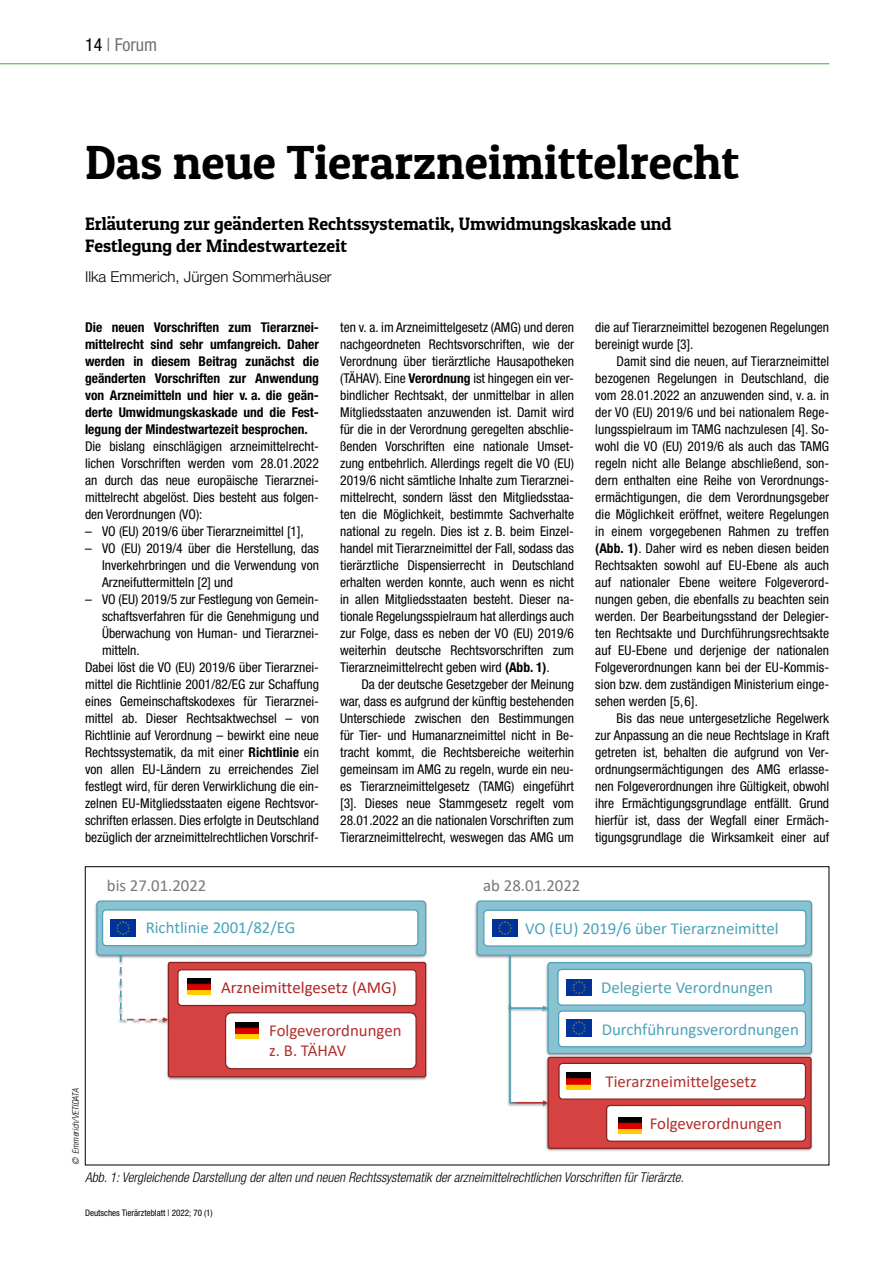
<style>
.page{position:relative;width:893px;height:1263px;background:#fff}
.page>*{position:absolute;margin:0;border:0;box-sizing:border-box;transform-origin:0 0}
.t1{font:48px "Patua One";color:#000}
.t2{font:18px/21.8px "Patua One";color:#000}
.t3{font:condensed 18px "Helvetica Neue LT Std";color:#6c757a}
.t4{font:16.8px "Calibri";color:#4ca2b9}
.t5{font:16.8px/20.1px "Calibri";color:#b02f2c}
.t6{font:16.8px "Calibri";color:#77787b}
.t7{font:16.8px "Calibri";color:#ad2525}
.t8{font:300 15px "Helvetica Neue LT Std";color:#000}
.t9{font:condensed 13.5px/17px "Helvetica Neue LT Std";color:#000;text-align:justify}
.t10{font:700 condensed 13.5px/17px "Helvetica Neue LT Std";color:#000;text-align:justify}
.t11{font:italic 300 condensed 13.5px "Helvetica Neue LT Std";color:#000}
.t12{font:condensed 9px "Helvetica Neue LT Std";color:#000}
.t13{font:italic 300 condensed 9px "Helvetica Neue LT Std";color:#000}
.s1{color:#000}
.s2{font-weight:700}
</style>
<div class="page">
<hr style="left:0;top:63px;width:829px;height:1px;background:#3da545">
<img style="left:95px;top:901px;width:332px;height:58px">
<div style="left:96px;top:900px;width:330px;height:56px;background:#8ac2d1;border:1px solid #4ca2b9;border-radius:3px"></div>
<img style="left:167px;top:961px;width:261px;height:120px">
<div style="left:168px;top:962px;width:258px;height:115px;background:#d64242;border:1px solid #842321;border-radius:2px"></div>
<div style="left:102px;top:909px;width:316px;height:37px;background:#fff;border:1px solid #4ca2b9;border-radius:4px"></div>
<div style="left:177px;top:969px;width:240px;height:37px;background:#fff;border:1px solid #842321;border-radius:4px"></div>
<div style="left:225px;top:1012px;width:192px;height:57px;background:#fff;border:1px solid #842321;border-radius:6px"></div>
<img style="left:110px;top:919px;width:25px;height:17px">
<img style="left:187px;top:978px;width:24px;height:17px">
<img style="left:117px;top:954px;width:59px;height:74px">
<svg style="left:120px;top:955px;width:48px;height:67px"></svg>
<img style="left:475px;top:902px;width:338px;height:57px">
<div style="left:477px;top:900px;width:335px;height:56px;background:#8ac2d1;border:1px solid #4ca2b9;border-radius:3px"></div>
<div style="left:483px;top:910px;width:323px;height:37px;background:#fff;border:1px solid #4ca2b9;border-radius:4px"></div>
<img style="left:492px;top:920px;width:25px;height:16px">
<div style="left:547px;top:962px;width:265px;height:92px;background:#8ac2d1;border:1px solid #4ca2b9;border-radius:3px"></div>
<div style="left:557px;top:969px;width:248px;height:37px;background:#fff;border:1px solid #4ca2b9;border-radius:4px"></div>
<div style="left:558px;top:1010px;width:248px;height:37px;background:#fff;border:1px solid #4ca2b9;border-radius:4px"></div>
<img style="left:567px;top:979px;width:25px;height:17px">
<img style="left:567px;top:1020px;width:25px;height:16px">
<img style="left:546px;top:1055px;width:267px;height:96px">
<div style="left:547px;top:1057px;width:265px;height:92px;background:#d64242;border:1px solid #842321;border-radius:2px"></div>
<div style="left:558px;top:1063px;width:248px;height:37px;background:#fff;border:1px solid #842321;border-radius:4px"></div>
<img style="left:567px;top:1073px;width:23px;height:16px">
<div style="left:606px;top:1105px;width:200px;height:37px;background:#fff;border:1px solid #842321;border-radius:4px"></div>
<img style="left:619px;top:1117px;width:23px;height:17px">
<img style="left:506px;top:954px;width:49px;height:50px">
<img style="left:507px;top:1004px;width:48px;height:107px">
<svg style="left:509px;top:956px;width:39px;height:149px"></svg>
<img style="left:236px;top:1022px;width:23px;height:17px">
<h2 class="t3" style="left:85px;top:34px;width:74px"><span class="s1">14</span> | Forum</h2>
<h1 class="t1" style="left:85px;top:132px;width:656px">Das neue Tierarzneimittelrecht</h1>
<h2 class="t2" style="left:85px;top:213px;width:588px">Erläuterung zur geänderten Rechtssystematik, Umwidmungskaskade und<br>Festlegung der Mindestwartezeit</h2>
<p class="t8" style="left:85px;top:267px;width:248px">Ilka Emmerich, Jürgen Sommerhäuser</p>
<p class="t10" style="left:85px;top:318px;width:235px">Die neuen Vorschriften zum Tierarznei&shy;mittelrecht sind sehr umfangreich. Daher werden in diesem Beitrag zunächst die geänderten Vorschriften zur Anwendung von Arzneimitteln und hier v. a. die geän&shy;derte Umwidmungskaskade und die Fest&shy;legung der Mindestwartezeit besprochen.</p>
<p class="t9" style="left:85px;top:437px;width:235px">Die bislang einschlägigen arzneimittelrecht&shy;lichen Vorschriften werden vom 28.01.2022 an durch das neue europäische Tierarznei&shy;mittelrecht abgelöst. Dies besteht aus folgen&shy;den Verordnungen (VO):</p>
<p class="t9" style="left:85px;top:522px;width:220px">– VO (EU) 2019/6 über Tierarzneimittel [1],</p>
<p class="t9" style="left:102px;top:539px;width:218px;text-indent:-17px">– VO (EU) 2019/4 über die Herstellung, das Inverkehrbringen und die Verwendung von Arzneifuttermitteln [2] und</p>
<p class="t9" style="left:85px;top:590px;width:235px">– VO (EU) 2019/5 zur Festlegung von Gemein-</p>
<p class="t9" style="left:102px;top:607px;width:218px">schaftsverfahren für die Genehmigung und</p>
<p class="t9" style="left:102px;top:625px;width:218px">Überwachung von Human- und Tierarznei-</p>
<p class="t9" style="left:102px;top:642px;width:39px">mitteln.</p>
<p class="t9" style="left:85px;top:659px;width:235px">Dabei löst die VO (EU) 2019/6 über Tierarznei-</p>
<p class="t9" style="left:85px;top:676px;width:235px">mittel die Richtlinie 2001/82/EG zur Schaffung</p>
<p class="t9" style="left:85px;top:693px;width:235px">eines Gemeinschaftskodexes für Tierarznei-</p>
<p class="t9" style="left:85px;top:710px;width:235px">mittel ab. Dieser Rechtsaktwechsel – von</p>
<p class="t9" style="left:85px;top:727px;width:235px">Richtlinie auf Verordnung – bewirkt eine neue</p>
<p class="t9" style="left:85px;top:744px;width:235px">Rechtssystematik, da mit einer <span class="s2">Richtlinie</span> ein</p>
<p class="t9" style="left:85px;top:761px;width:235px">von allen EU-Ländern zu erreichendes Ziel</p>
<p class="t9" style="left:85px;top:778px;width:235px">festlegt wird, für deren Verwirklichung die ein-</p>
<p class="t9" style="left:85px;top:795px;width:235px">zelnen EU-Mitgliedsstaaten eigene Rechtsvor-</p>
<p class="t9" style="left:85px;top:812px;width:235px">schriften erlassen. Dies erfolgte in Deutschland</p>
<p class="t9" style="left:85px;top:829px;width:235px">bezüglich der arzneimittelrechtlichen Vorschrif-</p>
<p class="t9" style="left:340px;top:318px;width:235px">ten v. a. im Arzneimittelgesetz (AMG) und deren nachgeordneten Rechtsvorschriften, wie der Verordnung über tierärztliche Hausapotheken (TÄHAV). Eine <span class="s2">Verordnung</span> ist hingegen ein ver&shy;bindlicher Rechtsakt, der unmittelbar in allen Mitgliedsstaaten anzuwenden ist. Damit wird für die in der Verordnung geregelten abschlie&shy;ßenden Vorschriften eine nationale Umset&shy;zung entbehrlich. Allerdings regelt die VO (EU)<br>2019/6 nicht sämtliche Inhalte zum Tierarznei&shy;mittelrecht, sondern lässt den Mitgliedsstaa&shy;ten die Möglichkeit, bestimmte Sachverhalte national zu regeln. Dies ist z. B. beim Einzel&shy;handel mit Tierarzneimittel der Fall, sodass das tierärztliche Dispensierrecht in Deutschland erhalten werden konnte, auch wenn es nicht in allen Mitgliedsstaaten besteht. Dieser na&shy;tionale Regelungsspielraum hat allerdings auch zur Folge, dass es neben der VO (EU) 2019/6 weiterhin deutsche Rechtsvorschriften zum Tierarzneimittelrecht geben wird <span class="s2">(Abb. 1)</span>.</p>
<p class="t9" style="left:340px;top:676px;width:235px;text-indent:21px">Da der deutsche Gesetzgeber der Meinung war, dass es aufgrund der künftig bestehenden Unterschiede zwischen den Bestimmungen für Tier- und Humanarzneimittel nicht in Be&shy;tracht kommt, die Rechtsbereiche weiterhin gemeinsam im AMG zu regeln, wurde ein neu&shy;es Tierarzneimittelgesetz (TAMG) eingeführt [3]. Dieses neue Stammgesetz regelt vom 28.01.2022 an die nationalen Vorschriften zum Tierarzneimittelrecht, weswegen das AMG um</p>
<p class="t9" style="left:595px;top:318px;width:235px">die auf Tierarzneimittel bezogenen Regelungen bereinigt wurde [3].</p>
<p class="t9" style="left:595px;top:352px;width:235px;text-indent:21px">Damit sind die neuen, auf Tierarzneimittel bezogenen Regelungen in Deutschland, die vom 28.01.2022 an anzuwenden sind, v. a. in der VO (EU) 2019/6 und bei nationalem Rege&shy;lungsspielraum im TAMG nachzulesen [4]. So&shy;wohl die VO (EU) 2019/6 als auch das TAMG regeln nicht alle Belange abschließend, son&shy;dern enthalten eine Reihe von Verordnungs&shy;ermächtigungen, die dem Verordnungsgeber die Möglichkeit eröffnet, weitere Regelungen in einem vorgegebenen Rahmen zu treffen <span class="s2">(Abb. 1)</span>. Daher wird es neben diesen beiden Rechtsakten sowohl auf EU-Ebene als auch auf nationaler Ebene weitere Folgeverord&shy;nungen geben, die ebenfalls zu beachten sein werden. Der Bearbeitungsstand der Delegier&shy;ten Rechtsakte und Durchführungsrechtsakte auf EU-Ebene und derjenige der nationalen Folgeverordnungen kann bei der EU-Kommis&shy;sion bzw. dem zuständigen Ministerium einge&shy;sehen werden [5,6].</p>
<p class="t9" style="left:595px;top:710px;width:235px;text-indent:21px">Bis das neue untergesetzliche Regelwerk zur Anpassung an die neue Rechtslage in Kraft getreten ist, behalten die aufgrund von Ver&shy;ordnungsermächtigungen des AMG erlasse&shy;nen Folgeverordnungen ihre Gültigkeit, obwohl ihre Ermächtigungsgrundlage entfällt. Grund hierfür ist, dass der Wegfall einer Ermäch&shy;tigungsgrundlage die Wirksamkeit einer auf</p>
<p class="t13" style="left:70px;top:1165px;width:78px;rotate:-90deg">© Emmerich/VETIDATA</p>
<p class="t6" style="left:107px;top:874px;width:101px">bis 27.01.2022</p>
<p class="t4" style="left:146px;top:916px;width:151px">Richtlinie 2001/82/EG</p>
<p class="t7" style="left:221px;top:976px;width:177px">Arzneimittelgesetz (AMG)</p>
<p class="t5" style="left:269px;top:1020px;width:134px">Folgeverordnungen z. B. TÄHAV</p>
<p class="t6" style="left:483px;top:873px;width:99px">ab 28.01.2022</p>
<p class="t4" style="left:525px;top:916px;width:255px">VO (EU) 2019/6 über Tierarzneimittel</p>
<p class="t4" style="left:601px;top:976px;width:174px">Delegierte Verordnungen</p>
<p class="t4" style="left:602px;top:1017px;width:199px">Durchführungsverordnungen</p>
<p class="t5" style="left:606px;top:1071px;width:153px">Tierarzneimittelgesetz</p>
<p class="t5" style="left:650px;top:1113px;width:134px">Folgeverordnungen</p>
<p class="t11" style="left:85px;top:1170px;width:600px">Abb. 1: Vergleichende Darstellung der alten und neuen Rechtssystematik der arzneimittelrechtlichen Vorschriften für Tierärzte.</p>
<p class="t12" style="left:85px;top:1208px;width:129px">Deutsches Tierärzteblatt | 2022; 70 (1)</p>
</div>
